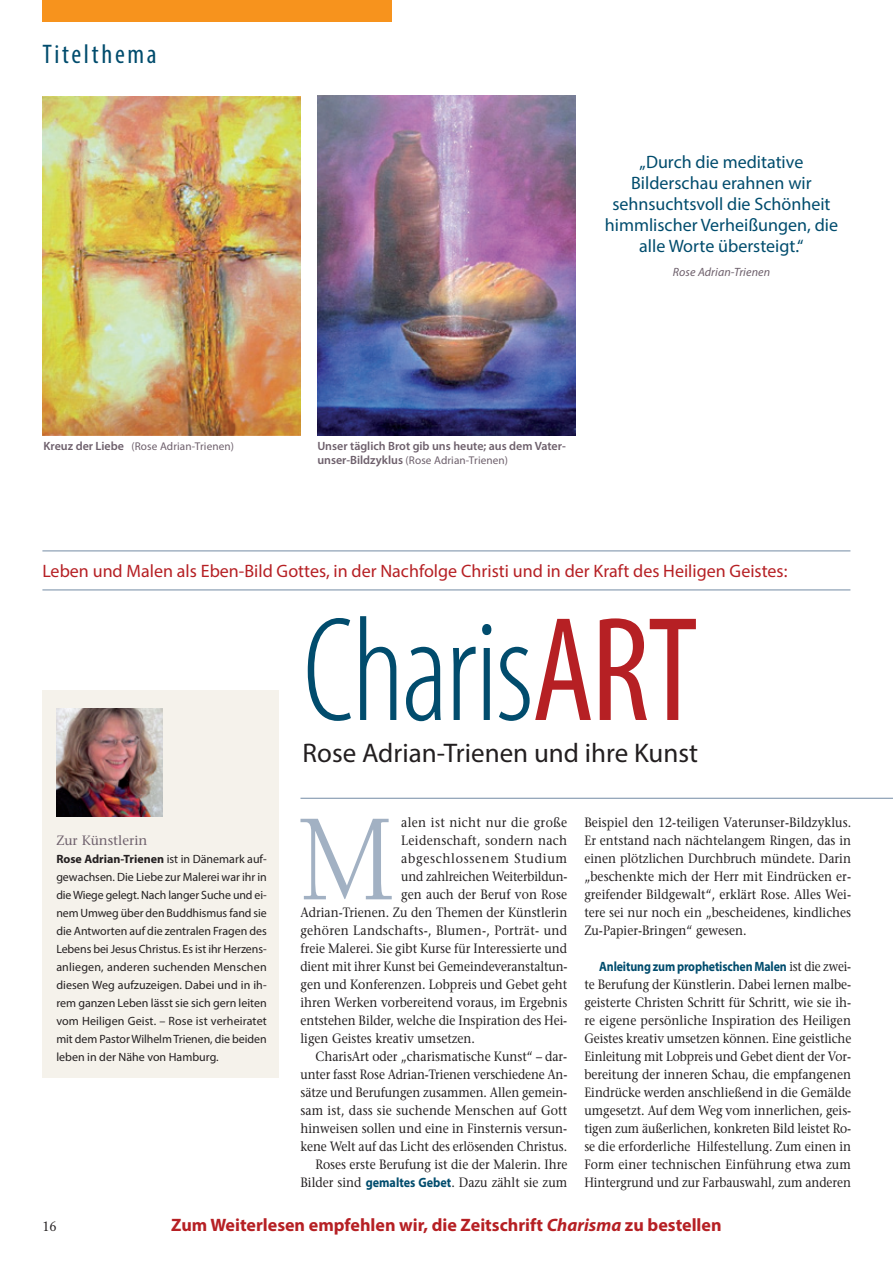
<style>
.page{position:relative;width:893px;height:1263px;background:#fff}
.page>*{position:absolute;margin:0;border:0;box-sizing:border-box;transform-origin:0 0}
.CH-Titel-60-Blau{font:300 condensed 150px "Myriad Pro";letter-spacing:-.02em;color:#014c6d;scale:.95 1}
.CH-Text-9-Initiale{font:126.9px "Berkeley";color:#a2b1c3;scale:.95 1}
.CH-UT-14{font:27px "Myriad Pro";color:#231f20}
.CH-Rubrik-18{font:condensed 27px "Myriad Pro";letter-spacing:.1em;color:#014c6d}
.Appetizer-12{font:18px/21px "Myriad Pro";color:#014c6d;text-align:center}
.Appetizer_rot{font:18px "Myriad Pro";color:#b62024}
.t1{font:700 18px "Myriad Pro";color:#b62024}
.CH-Text-9{font:13.5px/18px "Stone Serif";color:#231f20;text-align:justify;scale:.9 1}
.CH-Text-9-2{font:13.5px/18px "Stone Serif";color:#231f20;text-align:justify;scale:.88 1}
.CH-Text-9-Initiale-2{font:13.5px "Stone Serif";color:#231f20;scale:.9 1}
.CH-Text-9-Initiale-3{font:13.5px "Stone Serif";color:#231f20;scale:.89 1}
.CH-Text-9-Initiale-4{font:13.5px "Stone Serif";letter-spacing:.025em;color:#231f20;scale:.91 1}
.CH-Text-9-Initiale-5{font:13.5px "Stone Serif";letter-spacing:.02em;color:#231f20;scale:.91 1}
.CH-Text-9-Initiale-6{font:13.5px "Stone Serif";color:#231f20;scale:.88 1}
.CH-Text-9-Initiale-7{font:13.5px "Stone Serif";letter-spacing:.055em;color:#231f20;scale:.91 1}
.Autor{font:13.5px "Stone Serif";color:#6d5f6b}
.CH-Text-9-ohne{font:13.5px "Stone Serif";color:#231f20;scale:.9 1}
.CH_-_Text_8_Steckbri{font:12px/18px "Myriad Pro";letter-spacing:-.005em;color:#231f20;text-align:justify}
.CH-Bildlegende-7{font:600 12px "Myriad Pro";color:#6d5f6b}
.Appetizer-12-2{font:italic 12px "Myriad Pro";letter-spacing:.01em;color:#6d5f6b}
.CH-Bildlegende-7-2{font:11.25px "Myriad Pro";letter-spacing:.01em;color:#6d5f6b}
.s1{font-weight:600;font-size:12px}
.s2{font-weight:700}
.s3{font-weight:400;color:#b62024}
.s4{font-family:"Myriad Pro";font-weight:700;color:#014c6d}
.s5{font-style:italic}
</style>
<div class="page">
<hr style="left:42px;top:550px;width:808px;height:1px;background:#738ca5">
<hr style="left:42px;top:589px;width:808px;height:1px;background:#738ca5">
<img style="left:42px;top:96px;width:258px;height:339px">
<img style="left:317px;top:96px;width:258px;height:339px">
<div style="left:42px;top:691px;width:236px;height:387px;background:#f5f2eb"></div>
<img style="left:56px;top:709px;width:107px;height:108px">
<hr style="left:300px;top:798px;width:593px;height:1px;background:#738ca5">
<div style="left:43px;top:0;width:349px;height:21px;background:#f7931d"></div>
<p class="CH-Rubrik-18" style="left:42px;top:37px;width:116px">Titelthema</p>
<p class="CH-Bildlegende-7-2" style="left:44px;top:439px;width:192px"><span class="s1">Kreuz der Liebe</span> (Rose Adrian-Trienen)</p>
<p class="Appetizer-12" style="left:640px;top:151px;width:165px">„Durch die meditative</p>
<p class="Appetizer-12" style="left:605px;top:172px;width:235px">Bilderschau erahnen wir sehnsuchtsvoll die Schönheit himmlischer Verheißungen, die alle Worte übersteigt.“</p>
<p class="Appetizer-12-2" style="left:673px;top:264px;width:99px">Rose Adrian-Trienen</p>
<p class="CH-Bildlegende-7" style="left:317px;top:438px;width:250px">Unser täglich Brot gib uns heute; aus dem Vater-</p>
<p class="CH-Bildlegende-7-2" style="left:317px;top:454px;width:192px"><span class="s1">unser-Bildzyklus</span> (Rose Adrian-Trienen)</p>
<p class="Appetizer_rot" style="left:42px;top:560px;width:746px">Leben und Malen als Eben-Bild Gottes, in der Nachfolge Christi und in der Kraft des Heiligen Geistes:</p>
<p class="Autor" style="left:56px;top:832px;width:93px">Zur Künstlerin</p>
<p class="CH_-_Text_8_Steckbri" style="left:56px;top:849px;width:212px"><span class="s2">Rose Adrian-Trienen</span> ist in Dänemark auf&shy;gewachsen. Die Liebe zur Malerei war ihr in die Wiege gelegt. Nach langer Suche und ei&shy;nem Umweg über den Buddhismus fand sie die Antworten auf die zentralen Fragen des Lebens bei Jesus Christus. Es ist ihr Herzens&shy;anliegen, anderen suchenden Menschen diesen Weg aufzuzeigen. Dabei und in ih&shy;rem ganzen Leben lässt sie sich gern leiten vom Heiligen Geist. – Rose ist verheiratet mit dem Pastor Wilhelm Trienen, die beiden leben in der Nähe von Hamburg.</p>
<p class="CH-Titel-60-Blau" style="left:303px;top:582px;width:418px">Charis<span class="s3">ART</span></p>
<p class="CH-UT-14" style="left:303px;top:736px;width:397px">Rose Adrian-Trienen und ihre Kunst</p>
<p class="CH-Text-9-Initiale" style="left:297px;top:793px;width:105px">M</p>
<p class="CH-Text-9-Initiale-4" style="left:401px;top:814px;width:184px">alen ist nicht nur die große</p>
<p class="CH-Text-9-Initiale-4" style="left:401px;top:832px;width:184px">Leidenschaft, sondern nach</p>
<p class="CH-Text-9-Initiale-7" style="left:401px;top:850px;width:184px">abgeschlossenem Studium</p>
<p class="CH-Text-9-Initiale-6" style="left:401px;top:868px;width:190px">und zahlreichen Weiterbildun-</p>
<p class="CH-Text-9-Initiale-2" style="left:401px;top:886px;width:186px">gen auch der Beruf von Rose</p>
<p class="CH-Text-9-Initiale-2" style="left:300px;top:904px;width:298px">Adrian-Trienen. Zu den Themen der Künstlerin</p>
<p class="CH-Text-9-Initiale-5" style="left:300px;top:922px;width:295px">gehören Landschafts-, Blumen-, Porträt- und</p>
<p class="CH-Text-9-Initiale-2" style="left:300px;top:940px;width:298px">freie Malerei. Sie gibt Kurse für Interessierte und</p>
<p class="CH-Text-9-Initiale-3" style="left:300px;top:958px;width:301px">dient mit ihrer Kunst bei Gemeindeveranstaltun-</p>
<p class="CH-Text-9-Initiale-2" style="left:300px;top:976px;width:298px">gen und Konferenzen. Lobpreis und Gebet geht</p>
<p class="CH-Text-9-Initiale-2" style="left:300px;top:994px;width:298px">ihren Werken vorbereitend voraus, im Ergebnis</p>
<p class="CH-Text-9-Initiale-3" style="left:300px;top:1012px;width:301px">entstehen Bilder, welche die Inspiration des Hei-</p>
<p class="CH-Text-9-Initiale-2" style="left:300px;top:1030px;width:195px">ligen Geistes kreativ umsetzen.</p>
<p class="CH-Text-9" style="left:300px;top:1047px;width:298px;text-indent:15px">CharisArt oder „charismatische Kunst“ – dar&shy;unter fasst Rose Adrian-Trienen verschiedene An&shy;sätze und Berufungen zusammen. Allen gemein&shy;sam ist, dass sie suchende Menschen auf Gott hinweisen sollen und eine in Finsternis versun&shy;kene Welt auf das Licht des erlösenden Christus.</p>
<p class="CH-Text-9" style="left:300px;top:1155px;width:298px;text-align:right">Roses erste Berufung ist die der Malerin. Ihre<br>Bilder sind <span class="s4">gemaltes Gebet</span>. Dazu zählt sie zum</p>
<p class="CH-Text-9" style="left:584px;top:813px;width:298px">Beispiel den 12-teiligen Vaterunser-Bildzyklus.<br>Er entstand nach nächtelangem Ringen, das in einen plötzlichen Durchbruch mündete. Darin „beschenkte mich der Herr mit Eindrücken er&shy;greifender Bildgewalt“, erklärt Rose. Alles Wei&shy;tere sei nur noch ein „bescheidenes, kindliches Zu-Papier-Bringen“ gewesen.</p>
<p class="CH-Text-9-2" style="left:584px;top:957px;width:305px;text-indent:15px"><span class="s4">Anleitung zum prophetischen Malen</span> ist die zwei&shy;te Berufung der Künstlerin. Dabei lernen malbe&shy;geisterte Christen Schritt für Schritt, wie sie ih&shy;re eigene persönliche Inspiration des Heiligen Geistes kreativ umsetzen können. Eine geistliche Einleitung mit Lobpreis und Gebet dient der Vor&shy;bereitung der inneren Schau, die empfangenen Eindrücke werden anschließend in die Gemälde umgesetzt. Auf dem Weg vom innerlichen, geis&shy;tigen zum äußerlichen, konkreten Bild leistet Ro&shy;se die erforderliche Hilfestellung. Zum einen in Form einer technischen Einführung etwa zum Hintergrund und zur Farbauswahl, zum anderen</p>
<p class="CH-Text-9-ohne" style="left:42px;top:1218px;width:17px">16</p>
<h3 class="t1" style="left:171px;top:1213px;width:552px">Zum Weiterlesen empfehlen wir, die Zeitschrift <span class="s5">Charisma</span> zu bestellen</h3>
</div>
